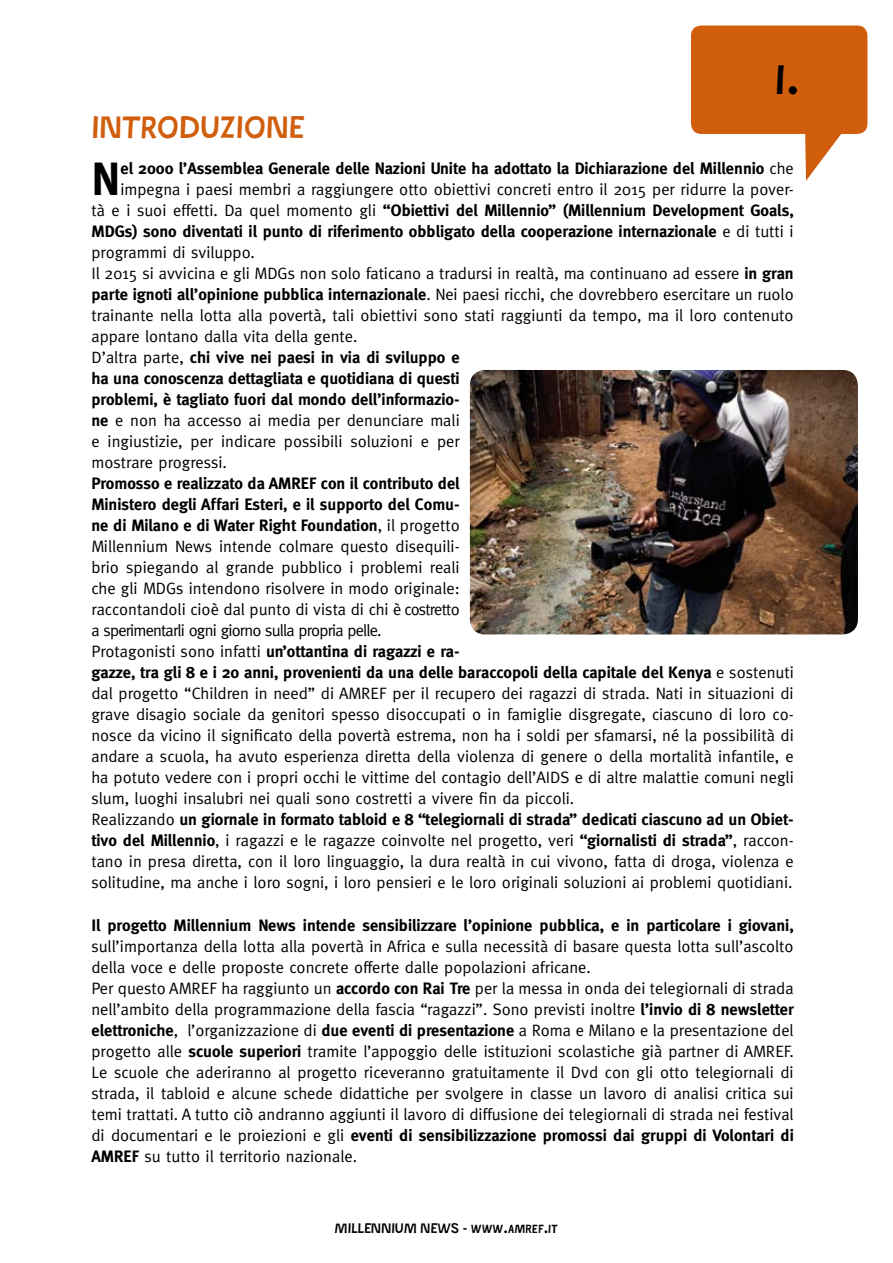
<style>
.page{position:relative;width:893px;height:1263px;background:#fff}
.page>*{position:absolute;margin:0;border:0;box-sizing:border-box;transform-origin:0 0}
.t1{font:700 46.65px "Meta";color:#000}
.t2{font:36px "Ray Johnson";color:#000}
.t3{font:27px "Ray Johnson";color:#d05e0d}
.t4{font:16.5px/21px "Meta";color:#000}
.t5{font:700 16.5px "Meta";color:#000}
.t6{font:12px "Ray Johnson";color:#000}
.s1{font-weight:400}
.s2{font-weight:700}
</style>
<div class="page">
<svg style="left:805px;top:134px;width:36px;height:47px"></svg>
<div style="left:691px;top:26px;width:176px;height:108px;background:#d05e0d;border-radius:10px"></div>
<img style="left:470px;top:370px;width:388px;height:264px;border-radius:15px">
<h3 class="t3" style="left:91px;top:108px;width:215px">INTRODUZIONE</h3>
<h2 class="t2" style="left:774px;top:55px;width:27px">1.</h2>
<h1 class="t1" style="left:91px;top:152px;width:31px">N</h1>
<p class="t5" style="left:120px;top:159px;width:675px">el 2000 l’Assemblea Generale delle Nazioni Unite ha adottato la Dichiarazione del Millennio <span class="s1">che</span></p>
<p class="t4" style="left:120px;top:179px;width:675px">impegna i paesi membri a raggiungere otto obiettivi concreti entro il 2015 per ridurre la pover-</p>
<p class="t5" style="left:91px;top:201px;width:704px"><span class="s1">tà e i suoi effetti. Da quel momento gli</span> “Obiettivi del Millennio” (Millennium Development Goals,</p>
<p class="t5" style="left:91px;top:222px;width:704px">MDGs) sono diventati il punto di riferimento obbligato della cooperazione internazionale <span class="s1">e di tutti i</span></p>
<p class="t4" style="left:91px;top:242px;width:165px">programmi di sviluppo.</p>
<p class="t4" style="left:91px;top:263px;width:704px">Il 2015 si avvicina e gli MDGs non solo faticano a tradursi in realtà, ma continuano ad essere <span class="s2">in gran</span></p>
<p class="t4" style="left:91px;top:284px;width:704px"><span class="s2">parte ignoti all’opinione pubblica internazionale</span>. Nei paesi ricchi, che dovrebbero esercitare un ruolo</p>
<p class="t4" style="left:91px;top:305px;width:704px">trainante nella lotta alla povertà, tali obiettivi sono stati raggiunti da tempo, ma il loro contenuto</p>
<p class="t4" style="left:91px;top:326px;width:268px">appare lontano dalla vita della gente.</p>
<p class="t5" style="left:91px;top:348px;width:370px"><span class="s1">D’altra parte,</span> chi vive nei paesi in via di sviluppo e</p>
<p class="t5" style="left:91px;top:369px;width:370px">ha una conoscenza dettagliata e quotidiana di questi</p>
<p class="t5" style="left:91px;top:390px;width:370px">problemi, è tagliato fuori dal mondo dell’informazio-</p>
<p class="t4" style="left:91px;top:410px;width:370px"><span class="s2">ne</span> e non ha accesso ai media per denunciare mali</p>
<p class="t4" style="left:91px;top:431px;width:370px">e ingiustizie, per indicare possibili soluzioni e per</p>
<p class="t4" style="left:91px;top:452px;width:137px">mostrare progressi.</p>
<p class="t4" style="left:91px;top:473px;width:704px"><span class="s2">Promosso e realizzato da AMREF con il contributo del<br>Ministero degli Affari Esteri, e il supporto del Comu-<br>ne di Milano e di Water Right Foundation</span>, il progetto<br>Millennium News intende colmare questo disequili-<br>brio spiegando al grande pubblico i problemi reali<br>che gli MDGs intendono risolvere in modo originale:<br>raccontandoli cioè dal punto di vista di chi è costretto<br>a sperimentarli ogni giorno sulla propria pelle.<br>Protagonisti sono infatti <span class="s2">un’ottantina di ragazzi e ra-<br>gazze, tra gli 8 e i 20 anni, provenienti da una delle baraccopoli della capitale del Kenya</span> e sostenuti dal progetto “Children in need” di AMREF per il recupero dei ragazzi di strada. Nati in situazioni di grave disagio sociale da genitori spesso disoccupati o in famiglie disgregate, ciascuno di loro co&shy;nosce da vicino il significato della povertà estrema, non ha i soldi per sfamarsi, né la possibilità di andare a scuola, ha avuto esperienza diretta della violenza di genere o della mortalità infantile, e ha potuto vedere con i propri occhi le vittime del contagio dell’AIDS e di altre malattie comuni negli slum, luoghi insalubri nei quali sono costretti a vivere fin da piccoli.<br>Realizzando <span class="s2">un giornale in formato tabloid e 8 “telegiornali di strada” dedicati ciascuno ad un Obiet&shy;tivo del Millennio</span>, i ragazzi e le ragazze coinvolte nel progetto, veri <span class="s2">“giornalisti di strada”</span>, raccon&shy;tano in presa diretta, con il loro linguaggio, la dura realtà in cui vivono, fatta di droga, violenza e solitudine, ma anche i loro sogni, i loro pensieri e le loro originali soluzioni ai problemi quotidiani.</p>
<p class="t5" style="left:91px;top:915px;width:704px">Il progetto Millennium News intende sensibilizzare l’opinione pubblica, e in particolare i giovani,</p>
<p class="t4" style="left:91px;top:935px;width:704px">sull’importanza della lotta alla povertà in Africa e sulla necessità di basare questa lotta sull’ascolto della voce e delle proposte concrete offerte dalle popolazioni africane.<br>Per questo AMREF ha raggiunto un <span class="s2">accordo con Rai Tre</span> per la messa in onda dei telegiornali di strada nell’ambito della programmazione della fascia “ragazzi”. Sono previsti inoltre <span class="s2">l’invio di 8 newsletter elettroniche</span>, l’organizzazione di <span class="s2">due eventi di presentazione</span> a Roma e Milano e la presentazione del progetto alle <span class="s2">scuole superiori</span> tramite l’appoggio delle istituzioni scolastiche già partner di AMREF.<br>Le scuole che aderiranno al progetto riceveranno gratuitamente il Dvd con gli otto telegiornali di strada, il tabloid e alcune schede didattiche per svolgere in classe un lavoro di analisi critica sui temi trattati. A tutto ciò andranno aggiunti il lavoro di diffusione dei telegiornali di strada nei festival di documentari e le proiezioni e gli <span class="s2">eventi di sensibilizzazione promossi dai gruppi di Volontari di AMREF</span> su tutto il territorio nazionale.</p>
<p class="t6" style="left:335px;top:1220px;width:225px">MILLENNIUM NEWS - www.amref.it</p>
</div>
